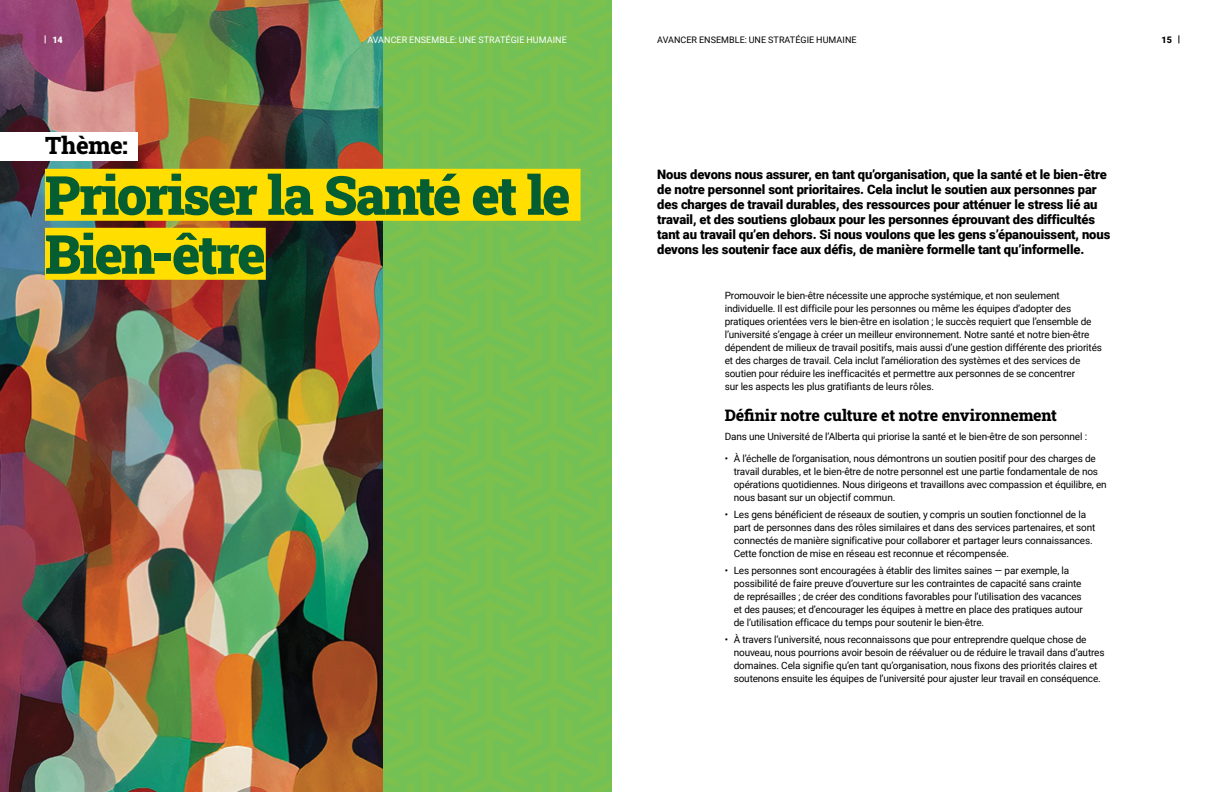
<style>
.page{position:relative;width:1224px;height:792px;background:#fff}
.page>*{position:absolute;margin:0;border:0;box-sizing:border-box;transform-origin:0 0}
.t1{font:900 54px/59px "Roboto Slab";letter-spacing:-.04em;color:#055d32}
.t2{font:800 24px "Roboto Slab";letter-spacing:-.02em;color:#000}
.t3{font:800 16px "Roboto Slab";letter-spacing:-.01em;color:#000}
.t4{font:900 13px/15px "Roboto";letter-spacing:-.01em;color:#000}
.t5{font:10px/13px "Roboto";letter-spacing:-.015em;color:#000}
.t6{font:9px "Roboto";letter-spacing:.005em;color:#fff}
.t7{font:9px "Roboto";letter-spacing:.005em;color:#000}
.t8{font:900 9px "Roboto";color:#fff}
.t9{font:900 9px "Roboto";color:#000}
</style>
<div class="page">
<img style="left:0;top:0;width:612px;height:792px">
<p class="t8" style="left:52px;top:33px;width:12px">14</p>
<p class="t6" style="left:367px;top:33px;width:201px">AVANCER ENSEMBLE: UNE STRATÉGIE HUMAINE</p>
<p class="t7" style="left:657px;top:33px;width:201px">AVANCER ENSEMBLE: UNE STRATÉGIE HUMAINE</p>
<p class="t9" style="left:1162px;top:33px;width:12px">15</p>
<h2 class="t2" style="left:45px;top:129px;width:84px">Thème:</h2>
<h1 class="t1" style="left:45px;top:164px;width:527px">Prioriser la Santé et le<br>Bien-être</h1>
<p class="t4" style="left:657px;top:166px;width:455px">Nous devons nous assurer, en tant qu’organisation, que la santé et le bien-être de notre personnel sont prioritaires. Cela inclut le soutien aux personnes par des charges de travail durables, des ressources pour atténuer le stress lié au travail, et des soutiens globaux pour les personnes éprouvant des difficultés tant au travail qu’en dehors. Si nous voulons que les gens s’épanouissent, nous devons les soutenir face aux défis, de manière formelle tant qu’informelle.</p>
<p class="t5" style="left:725px;top:289px;width:379px">Promouvoir le bien-être nécessite une approche systémique, et non seulement individuelle. Il est difficile pour les personnes ou même les équipes d’adopter des pratiques orientées vers le bien-être en isolation ; le succès requiert que l’ensemble de l’université s’engage à créer un meilleur environnement. Notre santé et notre bien-être dépendent de milieux de travail positifs, mais aussi d’une gestion différente des priorités et des charges de travail. Cela inclut l’amélioration des systèmes et des services de soutien pour réduire les inefficacités et permettre aux personnes de se concentrer<br>sur les aspects les plus gratifiants de leurs rôles.</p>
<h3 class="t3" style="left:725px;top:405px;width:334px">Définir notre culture et notre environnement</h3>
<p class="t5" style="left:725px;top:430px;width:364px">Dans une Université de l’Alberta qui priorise la santé et le bien-être de son personnel :</p>
<p class="t5" style="left:734px;top:452px;width:374px;text-indent:-9px">• À l’échelle de l’organisation, nous démontrons un soutien positif pour des charges de travail durables, et le bien-être de notre personnel est une partie fondamentale de nos opérations quotidiennes. Nous dirigeons et travaillons avec compassion et équilibre, en nous basant sur un objectif commun.</p>
<p class="t5" style="left:734px;top:508px;width:363px;text-indent:-9px">• Les gens bénéficient de réseaux de soutien, y compris un soutien fonctionnel de la part de personnes dans des rôles similaires et dans des services partenaires, et sont connectés de manière significative pour collaborer et partager leurs connaissances.<br>Cette fonction de mise en réseau est reconnue et récompensée.</p>
<p class="t5" style="left:734px;top:564px;width:351px;text-indent:-9px">• Les personnes sont encouragées à établir des limites saines — par exemple, la possibilité de faire preuve d’ouverture sur les contraintes de capacité sans crainte de représailles ; de créer des conditions favorables pour l’utilisation des vacances et des pauses; et d’encourager les équipes à mettre en place des pratiques autour de l’utilisation efficace du temps pour soutenir le bien-être.</p>
<p class="t5" style="left:734px;top:633px;width:372px;text-indent:-9px">• À travers l’université, nous reconnaissons que pour entreprendre quelque chose de nouveau, nous pourrions avoir besoin de réévaluer ou de réduire le travail dans d’autres domaines. Cela signifie qu’en tant qu’organisation, nous fixons des priorités claires et soutenons ensuite les équipes de l’université pour ajuster leur travail en conséquence.</p>
</div>
